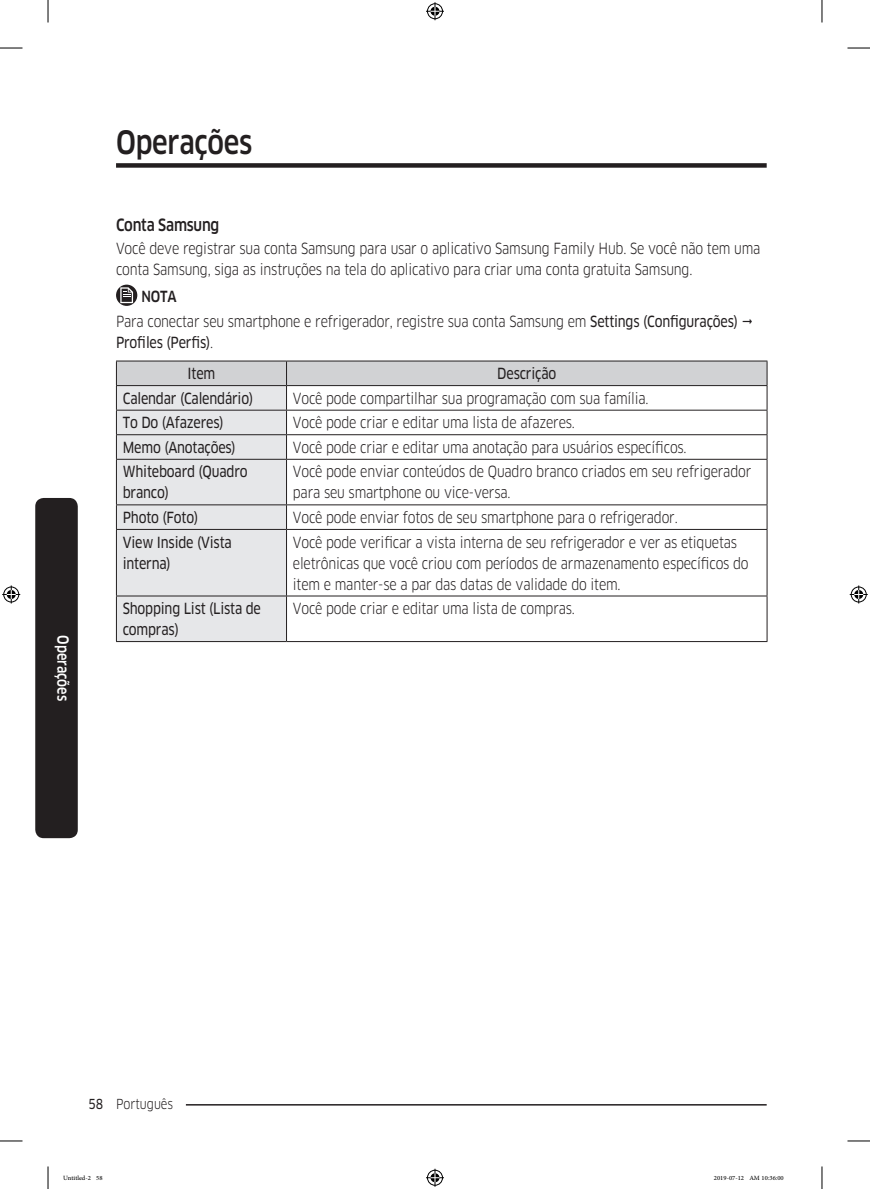
<style>
.page{position:relative;width:870px;height:1189px;background:#fff}
.page>*{position:absolute;margin:0;border:0;box-sizing:border-box;transform-origin:0 0}
.t1{font:500 31.5px "Samsung Clan Pro";letter-spacing:-.01em;color:#231f20;scale:.85 1}
.t2{font:500 16.5px "Samsung Clan Pro";letter-spacing:-.015em;color:#231f20;scale:.85 1}
.t3{font:15px/21px "Samsung Clan Pro";letter-spacing:-.015em;color:#231f20;scale:.85 1}
.t4{font:15px/21px "Samsung Clan Pro News";letter-spacing:-.015em;color:#231f20;scale:.85 1}
.t5{font:500 15px "Samsung Clan Pro";color:#fff;scale:.85 1}
.t6{font:13.5px "Samsung Clan Pro";color:#231f20;scale:.85 1}
.t7{font:9px "Adobe Arabic";color:#000}
.s1{font-weight:500}
.s2{font-family:"Samsung Clan Pro News"}
.s3{font-family:"Samsung Clan Pro"}
</style>
<div class="page">
<div style="left:116px;top:163px;width:651px;height:5px;background:#231f20"></div>
<hr style="left:116px;top:1104px;width:651px;height:1px;background:#231f20">
<div style="left:103px;top:1096px;width:83px;height:15px;background:#fff"></div>
<div style="left:35px;top:498px;width:43px;height:340px;background:#231f20;border-radius:9px"></div>
<svg style="left:116px;top:285px;width:21px;height:21px"></svg>
<svg style="left:120px;top:287px;width:13px;height:16px"></svg>
<div style="left:117px;top:460px;width:169px;height:181px;background:#e6e7e9"></div>
<svg style="left:116px;top:361px;width:652px;height:98px"></svg>
<hr style="left:116px;top:459px;width:170px;height:1px;background:#231f20">
<hr style="left:116px;top:460px;width:1px;height:44px;background:#231f20">
<hr style="left:286px;top:459px;width:481px;height:1px;background:#231f20">
<hr style="left:286px;top:460px;width:1px;height:44px;background:#231f20">
<hr style="left:767px;top:460px;width:1px;height:44px;background:#231f20">
<hr style="left:116px;top:504px;width:170px;height:1px;background:#231f20">
<svg style="left:116px;top:505px;width:1px;height:24px"></svg>
<hr style="left:286px;top:504px;width:481px;height:1px;background:#231f20">
<svg style="left:286px;top:505px;width:1px;height:24px"></svg>
<svg style="left:767px;top:505px;width:1px;height:24px"></svg>
<hr style="left:116px;top:529px;width:170px;height:1px;background:#231f20">
<hr style="left:116px;top:530px;width:1px;height:66px;background:#231f20">
<hr style="left:286px;top:529px;width:481px;height:1px;background:#231f20">
<hr style="left:286px;top:530px;width:1px;height:66px;background:#231f20">
<hr style="left:767px;top:530px;width:1px;height:66px;background:#231f20">
<hr style="left:116px;top:596px;width:170px;height:1px;background:#231f20">
<hr style="left:116px;top:596px;width:1px;height:45px;background:#231f20">
<hr style="left:286px;top:596px;width:481px;height:1px;background:#231f20">
<hr style="left:286px;top:596px;width:1px;height:45px;background:#231f20">
<hr style="left:767px;top:596px;width:1px;height:45px;background:#231f20">
<hr style="left:116px;top:641px;width:170px;height:1px;background:#231f20">
<hr style="left:286px;top:641px;width:481px;height:1px;background:#231f20">
<svg style="left:0;top:48px;width:22px;height:1px"></svg>
<svg style="left:847px;top:48px;width:23px;height:1px"></svg>
<svg style="left:0;top:1141px;width:22px;height:1px"></svg>
<svg style="left:847px;top:1141px;width:23px;height:1px"></svg>
<svg style="left:48px;top:0;width:1px;height:22px"></svg>
<svg style="left:48px;top:1166px;width:1px;height:23px"></svg>
<svg style="left:822px;top:0;width:1px;height:22px"></svg>
<svg style="left:822px;top:1166px;width:1px;height:23px"></svg>
<svg style="left:426px;top:2px;width:18px;height:18px"></svg>
<svg style="left:426px;top:1169px;width:18px;height:18px"></svg>
<svg style="left:2px;top:585px;width:18px;height:18px"></svg>
<svg style="left:850px;top:585px;width:18px;height:18px"></svg>
<h1 class="t1" style="left:116px;top:124px;width:162px">Operações</h1>
<p class="t5" style="left:72px;top:635px;width:79px;rotate:90deg">Operações</p>
<p class="t2" style="left:116px;top:215px;width:123px">Conta Samsung</p>
<p class="t3" style="left:116px;top:238px;width:759px">Você deve registrar sua conta Samsung para usar o aplicativo Samsung Family Hub. Se você não tem uma conta Samsung, siga as instruções na tela do aplicativo para criar uma conta gratuita Samsung.</p>
<p class="t3" style="left:116px;top:283px;width:733px;line-height:25.2px;text-indent:25px"><span class="s1">NOTA<br></span>Para conectar seu smartphone e refrigerador, registre sua conta Samsung em <span class="s2">Settings (Configurações)</span></p>
<p class="t4" style="left:116px;top:327px;width:118px;line-height:31.3px;text-align:right">Profiles (Perfis)<span class="s3">.<br></span>Item</p>
<p class="t4" style="left:497px;top:363px;width:71px">Descrição</p>
<p class="t4" style="left:123px;top:388px;width:155px">Calendar (Calendário)</p>
<p class="t3" style="left:293px;top:388px;width:420px">Você pode compartilhar sua programação com sua família.</p>
<p class="t4" style="left:123px;top:412px;width:120px">To Do (Afazeres)</p>
<p class="t3" style="left:293px;top:412px;width:333px">Você pode criar e editar uma lista de afazeres.</p>
<p class="t4" style="left:123px;top:437px;width:134px">Memo (Anotações)</p>
<p class="t3" style="left:293px;top:437px;width:465px">Você pode criar e editar uma anotação para usuários específicos.</p>
<p class="t4" style="left:123px;top:461px;width:148px">Whiteboard (Quadro branco)</p>
<p class="t3" style="left:293px;top:461px;width:541px">Você pode enviar conteúdos de Quadro branco criados em seu refrigerador para seu smartphone ou vice-versa.</p>
<p class="t4" style="left:123px;top:507px;width:90px">Photo (Foto)</p>
<p class="t3" style="left:293px;top:507px;width:454px">Você pode enviar fotos de seu smartphone para o refrigerador.</p>
<p class="t4" style="left:123px;top:532px;width:130px">View Inside (Vista interna)</p>
<p class="t3" style="left:293px;top:532px;width:538px">Você pode verificar a vista interna de seu refrigerador e ver as etiquetas eletrônicas que você criou com períodos de armazenamento específicos do item e manter-se a par das datas de validade do item.</p>
<p class="t4" style="left:123px;top:598px;width:164px">Shopping List (Lista de compras)</p>
<p class="t3" style="left:293px;top:598px;width:333px">Você pode criar e editar uma lista de compras.</p>
<p class="t6" style="left:88px;top:1096px;width:101px"><span class="s2">58</span> Português</p>
<p class="t7" style="left:63px;top:1171px;width:41px">Untitled-2 58</p>
<p class="t7" style="left:714px;top:1171px;width:71px">2019-07-12 AM 10:36:00</p>
</div>
